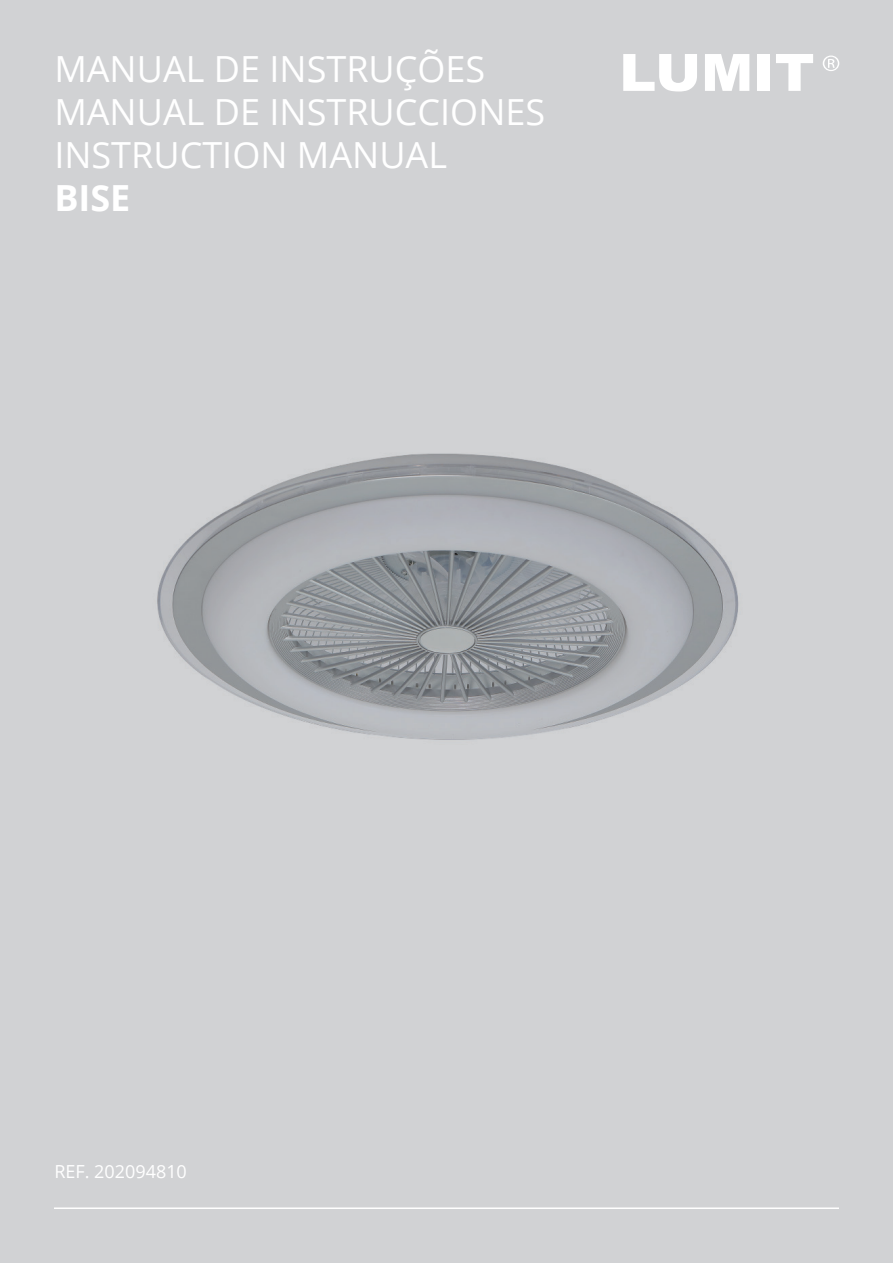
<style>
.page{position:relative;width:893px;height:1263px;background:#d1d2d4}
.page>*{position:absolute;margin:0;border:0;box-sizing:border-box;transform-origin:0 0}
.t1{font:36px "Open Sans";color:#fff}
.t2{font:700 36px "Open Sans";color:#fff}
.t3{font:18px "Open Sans";color:#fff}
</style>
<div class="page">
<svg style="left:776px;top:54px;width:37px;height:37px"></svg>
<svg style="left:623px;top:54px;width:74px;height:38px"></svg>
<svg style="left:705px;top:54px;width:44px;height:37px"></svg>
<svg style="left:823px;top:56px;width:16px;height:15px"></svg>
<div style="left:758px;top:54px;width:12px;height:37px;background:#fff"></div>
<hr style="left:54px;top:1207px;width:785px;height:2px;background:#fff">
<img style="left:157px;top:453px;width:582px;height:287px">
<p class="t1" style="left:54px;top:44px;width:432px">MANUAL DE INSTRUÇÕES</p>
<p class="t1" style="left:54px;top:87px;width:492px">MANUAL DE INSTRUCCIONES</p>
<p class="t1" style="left:54px;top:130px;width:394px">INSTRUCTION MANUAL</p>
<p class="t2" style="left:54px;top:173px;width:78px">BISE</p>
<p class="t2" style="left:54px;top:86px;width:78px">BISE</p>
<p class="t3" style="left:54px;top:137px;width:134px">REF. 202094810</p>
<p class="t3" style="left:54px;top:1159px;width:134px">REF. 202094810</p>
</div>
